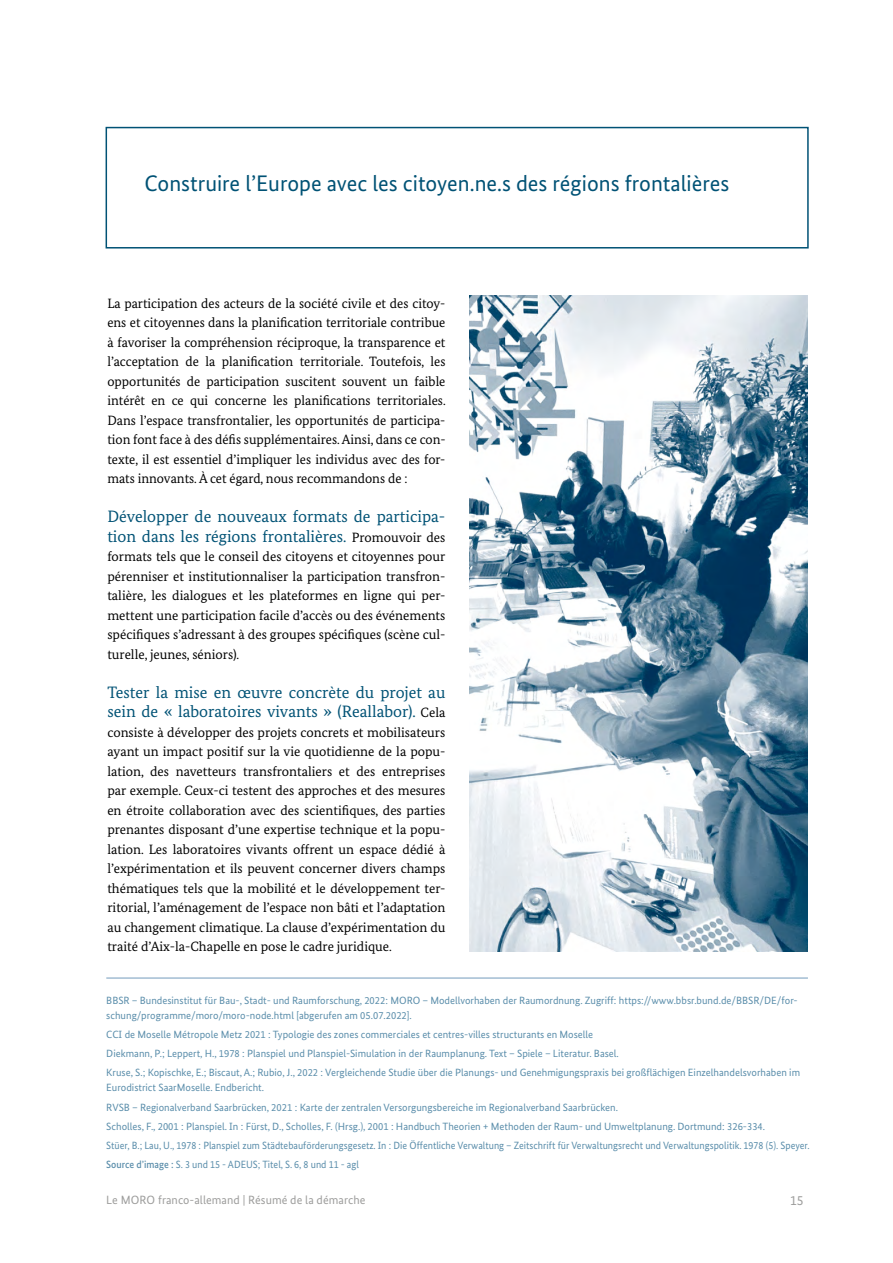
<style>
.page{position:relative;width:893px;height:1263px;background:#fff}
.page>*{position:absolute;margin:0;border:0;box-sizing:border-box;transform-origin:0 0}
.t1{font:22.5px "Bundes Sans";color:#005275}
.t2{font:16.5px/19.5px "Bundes Serif";color:#005275}
.t3{font:13.5px/19.5px "Bundes Serif";color:#000;text-align:justify}
.t4{font:13.5px "Bundes Sans";color:#9d9d9c}
.t5{font:12px "Bundes Sans";letter-spacing:.005em;color:#9d9d9c}
.t6{font:10.5px/19.2px "Bundes Sans";color:#5b8eab}
.s1{font-size:13.5px;color:#000}
.s2{font-weight:500}
</style>
<div class="page">
<div style="left:106px;top:127px;width:703px;height:121px;border:2px solid #005275"></div>
<img style="left:470px;top:296px;width:338px;height:655px">
<hr style="left:106px;top:977px;width:702px;height:2px;background:#a2bdd2">
<h1 class="t1" style="left:145px;top:169px;width:586px">Construire l’Europe avec les citoyen.ne.s des régions frontalières</h1>
<p class="t3" style="left:107px;top:293px;width:340px">La participation des acteurs de la société civile et des citoy&shy;ens et citoyennes dans la planification territoriale contribue à favoriser la compréhension réciproque, la transparence et l’acceptation de la planification territoriale. Toutefois, les opportunités de participation suscitent souvent un faible intérêt en ce qui concerne les planifications territoriales.<br>Dans l’espace transfrontalier, les opportunités de participa&shy;tion font face à des défis supplémentaires. Ainsi, dans ce con&shy;texte, il est essentiel d’impliquer les individus avec des for&shy;mats innovants. À cet égard, nous recommandons de :</p>
<p class="t2" style="left:107px;top:506px;width:340px">Développer de nouveaux formats de participa&shy;tion dans les régions frontalières. <span class="s1">Promouvoir des</span></p>
<p class="t3" style="left:107px;top:546px;width:340px">formats tels que le conseil des citoyens et citoyennes pour pérenniser et institutionnaliser la participation transfron&shy;talière, les dialogues et les plateformes en ligne qui per&shy;mettent une participation facile d’accès ou des événements spécifiques s’adressant à des groupes spécifiques (scène cul&shy;turelle, jeunes, séniors).</p>
<p class="t2" style="left:107px;top:682px;width:340px">Tester la mise en œuvre concrète du projet au sein de « laboratoires vivants » (Reallabor). <span class="s1">Cela</span></p>
<p class="t3" style="left:107px;top:722px;width:340px">consiste à développer des projets concrets et mobilisateurs ayant un impact positif sur la vie quotidienne de la popu&shy;lation, des navetteurs transfrontaliers et des entreprises par exemple. Ceux-ci testent des approches et des mesures en étroite collaboration avec des scientifiques, des parties prenantes disposant d’une expertise technique et la popu&shy;lation. Les laboratoires vivants offrent un espace dédié à l’expérimentation et ils peuvent concerner divers champs thématiques tels que la mobilité et le développement ter&shy;ritorial, l’aménagement de l’espace non bâti et l’adaptation au changement climatique. La clause d’expérimentation du traité d’Aix-la-Chapelle en pose le cadre juridique.</p>
<p class="t6" style="left:106px;top:992px;width:693px;line-height:15px">BBSR – Bundesinstitut für Bau-, Stadt- und Raumforschung, 2022: MORO – Modellvorhaben der Raumordnung. Zugriff: https://www.bbsr.bund.de/BBSR/DE/for&shy;schung/programme/moro/moro-node.html [abgerufen am 05.07.2022].</p>
<p class="t6" style="left:106px;top:1024px;width:695px">CCI de Moselle Métropole Metz 2021 : Typologie des zones commerciales et centres-villes structurants en Moselle<br>Diekmann, P.; Leppert, H., 1978 : Planspiel und Planspiel-Simulation in der Raumplanung. Text – Spiele – Literatur. Basel.<br>Kruse, S.; Kopischke, E.; Biscaut, A.; Rubio, J., 2022 : Vergleichende Studie über die Planungs- und Genehmigungspraxis bei großflächigen Einzelhandelsvorhaben im</p>
<p class="t6" style="left:106px;top:1078px;width:705px">Eurodistrict SaarMoselle. Endbericht.<br>RVSB – Regionalverband Saarbrücken, 2021 : Karte der zentralen Versorgungsbereiche im Regionalverband Saarbrücken.<br>Scholles, F., 2001 : Planspiel. In : Fürst, D., Scholles, F. (Hrsg.), 2001 : Handbuch Theorien + Methoden der Raum- und Umweltplanung. Dortmund: 326-334.<br>Stüer, B.; Lau, U., 1978 : Planspiel zum Städtebauförderungsgesetz. In : Die Öffentliche Verwaltung – Zeitschrift für Verwaltungsrecht und Verwaltungspolitik. 1978 (5). Speyer.<br><span class="s2">Source d’image :</span> S. 3 und 15 - ADEUS; Titel, S. 6, 8 und 11 - agl</p>
<p class="t5" style="left:106px;top:1193px;width:261px">Le MORO franco-allemand | Résumé de la démarche</p>
<p class="t4" style="left:790px;top:1192px;width:15px">15</p>
</div>
